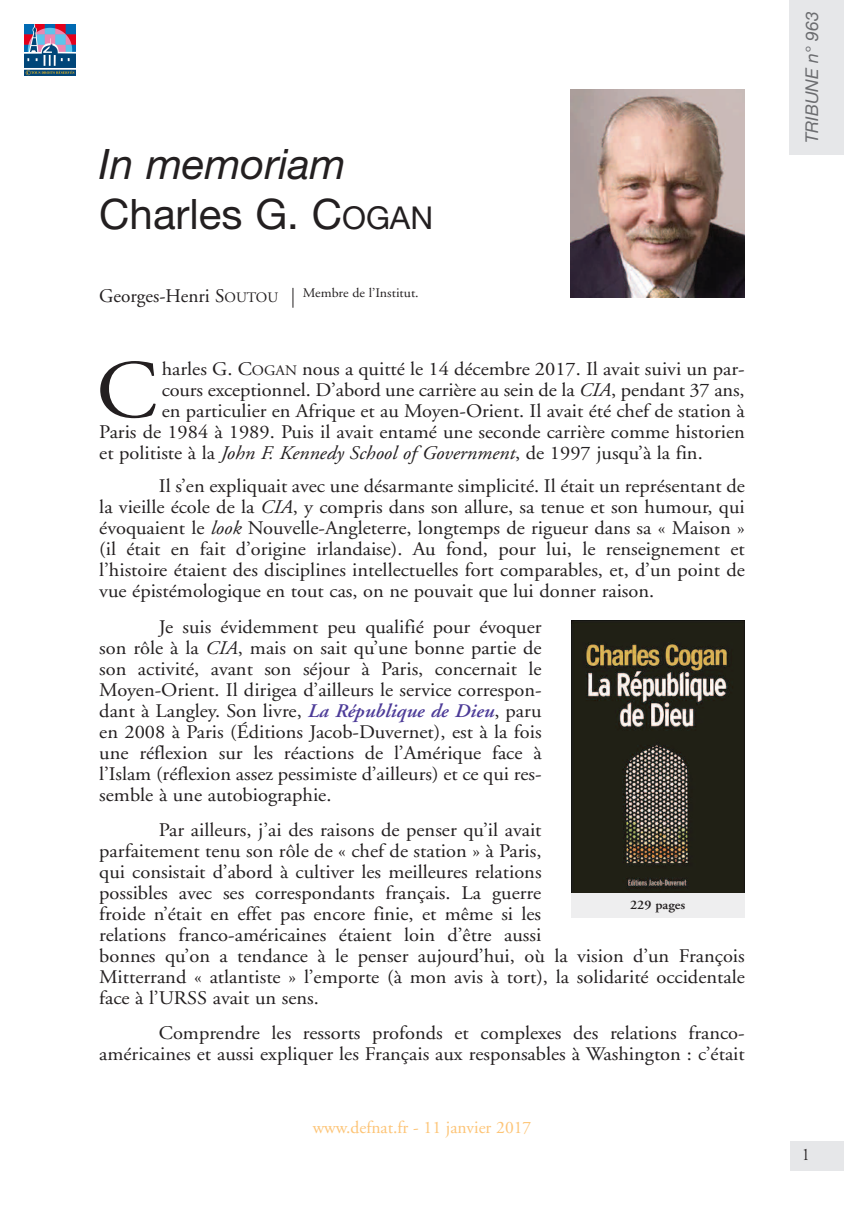
<style>
.page{position:relative;width:844px;height:1216px;background:#fff}
.page>*{position:absolute;margin:0;border:0;box-sizing:border-box;transform-origin:0 0}
.t1{font:82.6px "Adobe Garamond";color:#231f20;scale:1.06 1}
.t2{font:italic 42px/50.4px "Helvetica Neue";color:#231f20}
.t3{font:19.25px/21px "Adobe Garamond";color:#231f20;text-align:justify;scale:1.06 1}
.t4{font:19.25px "Adobe Garamond";color:#231f20}
.t5{font:17.5px "Adobe Garamond";color:#fdc476}
.t6{font:italic 17.5px "Helvetica Neue";color:#6c6d70}
.t7{font:17.5px "Adobe Garamond";color:#231f20;scale:.85 1}
.t8{font:13.12px "Adobe Garamond";color:#231f20;scale:1.06 1}
.t9{font:600 13.12px "Adobe Garamond";color:#231f20;scale:1.06 1}
.s1{font-style:normal}
.s2{font-style:normal;font-size:31.5px}
.s3{font-size:14.35px}
.s4{font-style:italic}
.s5{font-weight:600;font-style:italic;color:#4d3c98}
</style>
<div class="page">
<div style="left:789px;top:0;width:54px;height:155px;background:#e6e7e9"></div>
<div style="left:789px;top:1141px;width:54px;height:30px;background:#e6e7e9"></div>
<svg style="left:292px;top:288px;width:1px;height:20px"></svg>
<img style="left:570px;top:89px;width:174px;height:209px">
<img style="left:571px;top:620px;width:173px;height:273px">
<div style="left:570px;top:893px;width:174px;height:25px;background:#eeeeef"></div>
<img style="left:25px;top:25px;width:50px;height:51px">
<h2 class="t2" style="left:99px;top:143px;width:335px">In memoriam<br><span class="s1">Charles G. C</span><span class="s2">OGAN</span></h2>
<p class="t4" style="left:99px;top:288px;width:180px">Georges-Henri S<span class="s3">OUTOU</span></p>
<p class="t8" style="left:303px;top:288px;width:111px">Membre de l’Institut.</p>
<h1 class="t1" style="left:96px;top:358px;width:59px">C</h1>
<p class="t3" style="left:162px;top:360px;width:551px">harles G. C<span class="s3">OGAN</span> nous a quitté le 14 décembre 2017. Il avait suivi un par-</p>
<p class="t3" style="left:162px;top:381px;width:551px">cours exceptionnel. D’abord une carrière au sein de la <span class="s4">CIA</span>, pendant 37 ans,</p>
<p class="t3" style="left:162px;top:402px;width:551px">en particulier en Afrique et au Moyen-Orient. Il avait été chef de station à</p>
<p class="t3" style="left:99px;top:423px;width:610px">Paris de 1984 à 1989. Puis il avait entamé une seconde carrière comme historien</p>
<p class="t3" style="left:99px;top:444px;width:570px">et politiste à la <span class="s4">John F. Kennedy School of Government</span>, de 1997 jusqu’à la fin.</p>
<p class="t3" style="left:99px;top:477px;width:610px;text-indent:60px">Il s’en expliquait avec une désarmante simplicité. Il était un représentant de la vieille école de la <span class="s4">CIA</span>, y compris dans son allure, sa tenue et son humour, qui évoquaient le <span class="s4">look</span> Nouvelle-Angleterre, longtemps de rigueur dans sa « Maison » (il était en fait d’origine irlandaise). Au fond, pour lui, le renseignement et l’histoire étaient des disciplines intellectuelles fort comparables, et, d’un point de vue épistémologique en tout cas, on ne pouvait que lui donner raison.</p>
<p class="t3" style="left:99px;top:617px;width:418px;text-indent:60px">Je suis évidemment peu qualifié pour évoquer son rôle à la <span class="s4">CIA</span>, mais on sait qu’une bonne partie de son activité, avant son séjour à Paris, concernait le Moyen-Orient. Il dirigea d’ailleurs le service correspon&shy;dant à Langley. Son livre, <span class="s5">La République de Dieu</span>, paru en 2008 à Paris (Éditions Jacob-Duvernet), est à la fois une réflexion sur les réactions de l’Amérique face à l’Islam (réflexion assez pessimiste d’ailleurs) et ce qui res&shy;semble à une autobiographie.</p>
<p class="t3" style="left:99px;top:820px;width:610px;text-align:left;text-indent:60px">Par ailleurs, j’ai des raisons de penser qu’il avait<br>parfaitement tenu son rôle de « chef de station » à Paris,<br>qui consistait d’abord à cultiver les meilleures relations<br>possibles avec ses correspondants français. La guerre<br>froide n’était en effet pas encore finie, et même si les<br>relations franco-américaines étaient loin d’être aussi<br>bonnes qu’on a tendance à le penser aujourd’hui, où la vision d’un François Mitterrand « atlantiste » l’emporte (à mon avis à tort), la solidarité occidentale face à l’URSS avait un sens.</p>
<p class="t3" style="left:99px;top:1024px;width:610px;text-align:right">Comprendre les ressorts profonds et complexes des relations franco&shy;américaines et aussi expliquer les Français aux responsables à Washington : c’était</p>
<p class="t9" style="left:630px;top:899px;width:54px">229 pages</p>
<p class="t5" style="left:313px;top:1119px;width:220px">www.defnat.fr - 11 janvier 2017</p>
<p class="t6" style="left:801px;top:143px;width:133px;rotate:-90deg">TRIBUNE n° 963</p>
<p class="t7" style="left:802px;top:1147px;width:10px">1</p>
</div>
